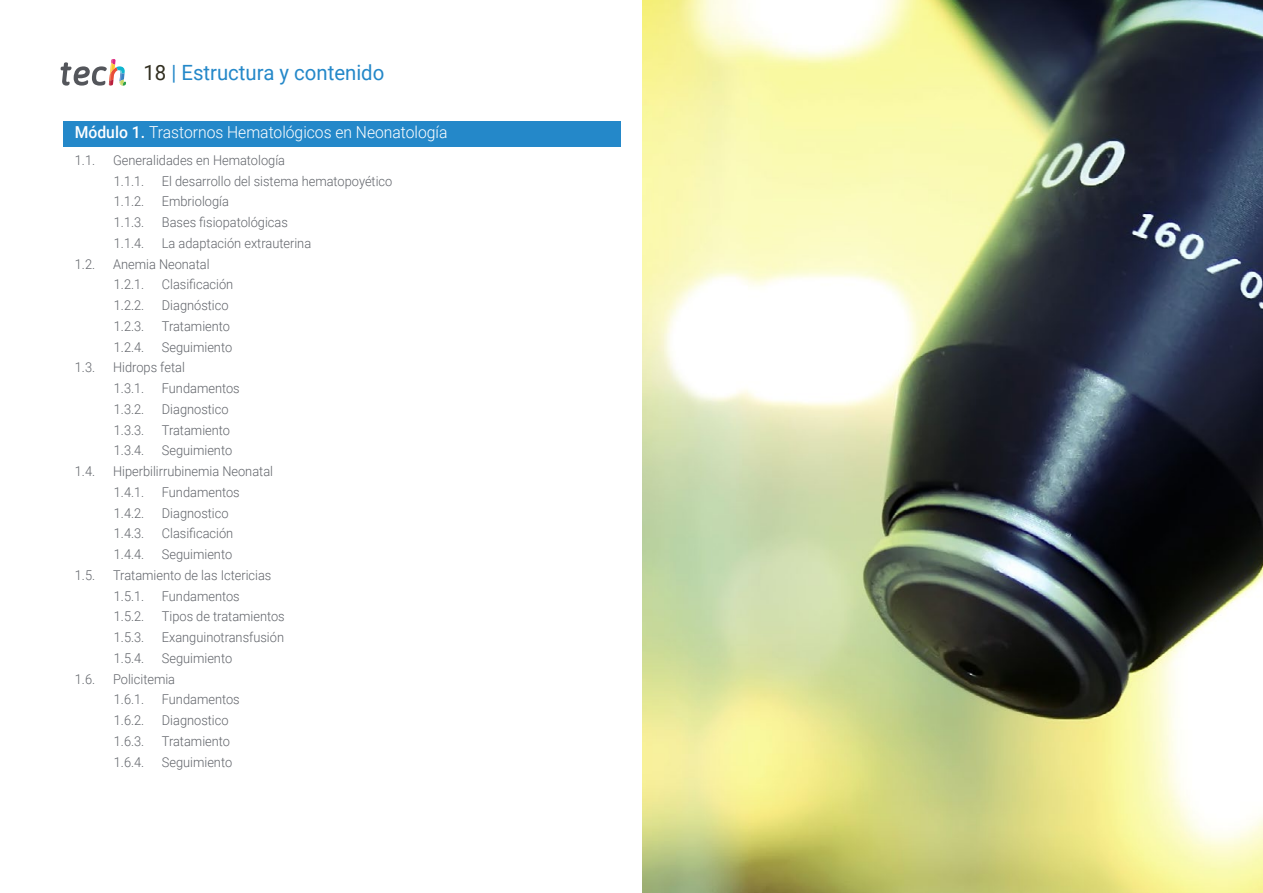
<style>
.page{position:relative;width:1263px;height:893px;background:#fff}
.page>*{position:absolute;margin:0;border:0;box-sizing:border-box;transform-origin:0 0}
.t1{font:21px "Roboto";color:#2488c9}
.t2{font:300 16.5px "Roboto";color:#fff;scale:.95 1}
.t3{font:300 13.5px/20.7px "Roboto";color:#61646a;scale:.95 1}
.s1{color:#312e20}
.s2{font-weight:500}
</style>
<div class="page">
<div style="left:64px;top:121px;width:557px;height:25px;background:#2488c9"></div>
<svg style="left:61px;top:59px;width:65px;height:27px"></svg>
<img style="left:642px;top:0;width:621px;height:893px">
<h1 class="t1" style="left:144px;top:57px;width:242px"><span class="s1">18</span> | Estructura y contenido</h1>
<p class="t2" style="left:75px;top:120px;width:394px"><span class="s2">Módulo 1.</span> Trastornos Hematológicos en Neonatología</p>
<p class="t3" style="left:75px;top:149px;width:23px">1.1.</p>
<p class="t3" style="left:113px;top:149px;width:182px">Generalidades en Hematología<br>1.1.1.</p>
<p class="t3" style="left:162px;top:170px;width:244px">El desarrollo del sistema hematopoyético</p>
<p class="t3" style="left:114px;top:191px;width:34px">1.1.2.</p>
<p class="t3" style="left:162px;top:191px;width:72px">Embriología</p>
<p class="t3" style="left:114px;top:211px;width:34px">1.1.3.</p>
<p class="t3" style="left:162px;top:211px;width:134px">Bases fisiopatológicas</p>
<p class="t3" style="left:114px;top:232px;width:34px">1.1.4.</p>
<p class="t3" style="left:162px;top:232px;width:159px">La adaptación extrauterina</p>
<p class="t3" style="left:75px;top:253px;width:23px">1.2.</p>
<p class="t3" style="left:113px;top:253px;width:103px">Anemia Neonatal<br>1.2.1.</p>
<p class="t3" style="left:162px;top:274px;width:77px">Clasificación</p>
<p class="t3" style="left:114px;top:294px;width:34px">1.2.2.</p>
<p class="t3" style="left:162px;top:294px;width:72px">Diagnóstico</p>
<p class="t3" style="left:114px;top:315px;width:34px">1.2.3.</p>
<p class="t3" style="left:162px;top:315px;width:73px">Tratamiento</p>
<p class="t3" style="left:114px;top:336px;width:34px">1.2.4.</p>
<p class="t3" style="left:162px;top:336px;width:76px">Seguimiento</p>
<p class="t3" style="left:75px;top:357px;width:23px">1.3.</p>
<p class="t3" style="left:113px;top:357px;width:77px">Hidrops fetal<br>1.3.1.</p>
<p class="t3" style="left:162px;top:377px;width:83px">Fundamentos</p>
<p class="t3" style="left:114px;top:398px;width:34px">1.3.2.</p>
<p class="t3" style="left:162px;top:398px;width:72px">Diagnostico</p>
<p class="t3" style="left:114px;top:419px;width:34px">1.3.3.</p>
<p class="t3" style="left:162px;top:419px;width:73px">Tratamiento</p>
<p class="t3" style="left:114px;top:440px;width:34px">1.3.4.</p>
<p class="t3" style="left:162px;top:440px;width:76px">Seguimiento</p>
<p class="t3" style="left:75px;top:460px;width:23px">1.4.</p>
<p class="t3" style="left:113px;top:460px;width:170px">Hiperbilirrubinemia Neonatal<br>1.4.1.</p>
<p class="t3" style="left:162px;top:481px;width:83px">Fundamentos</p>
<p class="t3" style="left:114px;top:502px;width:34px">1.4.2.</p>
<p class="t3" style="left:162px;top:502px;width:72px">Diagnostico</p>
<p class="t3" style="left:114px;top:523px;width:34px">1.4.3.</p>
<p class="t3" style="left:162px;top:523px;width:77px">Clasificación</p>
<p class="t3" style="left:114px;top:543px;width:34px">1.4.4.</p>
<p class="t3" style="left:162px;top:543px;width:76px">Seguimiento</p>
<p class="t3" style="left:75px;top:564px;width:23px">1.5.</p>
<p class="t3" style="left:113px;top:564px;width:168px">Tratamiento de las Ictericias<br>1.5.1.</p>
<p class="t3" style="left:162px;top:585px;width:83px">Fundamentos</p>
<p class="t3" style="left:114px;top:606px;width:34px">1.5.2.</p>
<p class="t3" style="left:162px;top:606px;width:131px">Tipos de tratamientos</p>
<p class="t3" style="left:114px;top:626px;width:34px">1.5.3.</p>
<p class="t3" style="left:162px;top:626px;width:130px">Exanguinotransfusión</p>
<p class="t3" style="left:114px;top:647px;width:34px">1.5.4.</p>
<p class="t3" style="left:162px;top:647px;width:76px">Seguimiento</p>
<p class="t3" style="left:75px;top:668px;width:23px">1.6.</p>
<p class="t3" style="left:113px;top:668px;width:67px">Policitemia<br>1.6.1.</p>
<p class="t3" style="left:162px;top:689px;width:83px">Fundamentos</p>
<p class="t3" style="left:114px;top:709px;width:34px">1.6.2.</p>
<p class="t3" style="left:162px;top:709px;width:72px">Diagnostico</p>
<p class="t3" style="left:114px;top:730px;width:34px">1.6.3.</p>
<p class="t3" style="left:162px;top:730px;width:73px">Tratamiento</p>
<p class="t3" style="left:114px;top:751px;width:34px">1.6.4.</p>
<p class="t3" style="left:162px;top:751px;width:76px">Seguimiento</p>
</div>
